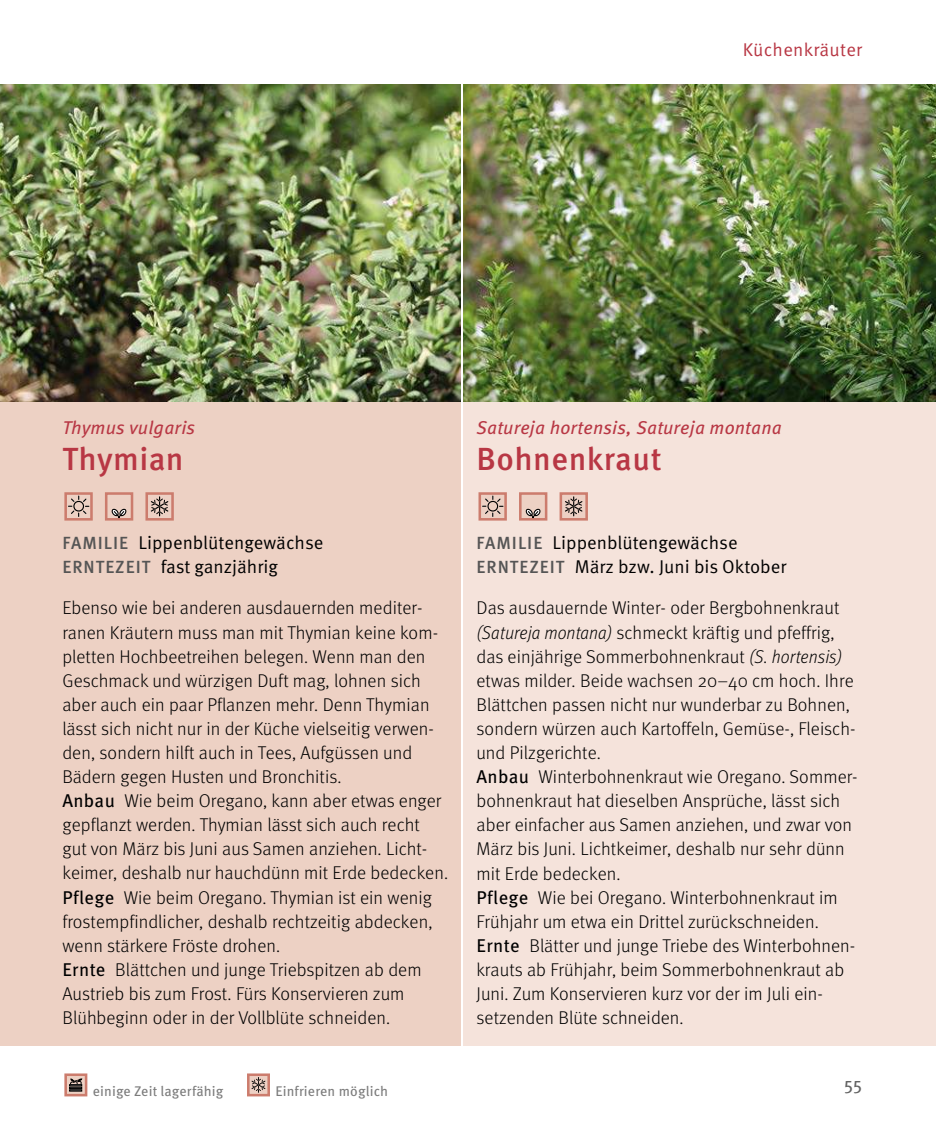
<style>
.page{position:relative;width:936px;height:1134px;background:#fff}
.page>*{position:absolute;margin:0;border:0;box-sizing:border-box;transform-origin:0 0}
.t1{font:500 32px "Meta OT";letter-spacing:.015em;color:#b83744}
.t2{font:300 18.4px/24px "Meta OT";letter-spacing:.005em;color:#000}
.t3{font:18.4px/24px "Meta OT Norm";color:#000}
.t4{font:italic 18.4px "Meta OT";letter-spacing:.01em;color:#b83744}
.t5{font:18.4px "Meta OT Norm";letter-spacing:.015em;color:#b83744}
.t6{font:18px "Meta OT";color:#636363}
.t7{font:14px "Meta OT";letter-spacing:.01em;color:#7c7c7c}
.s1{font-family:"Meta OT";font-weight:500;font-size:17.6px;color:#555}
.s2{font-weight:400}
.s3{font-style:italic}
</style>
<div class="page">
<svg style="left:68px;top:1077px;width:15px;height:15px"></svg>
<svg style="left:69px;top:1078px;width:13px;height:13px"></svg>
<div style="left:64px;top:1073px;width:23px;height:23px;border:3px solid #cc7c6d"></div>
<svg style="left:251px;top:1077px;width:15px;height:15px"></svg>
<div style="left:247px;top:1073px;width:23px;height:23px;border:3px solid #cc7c6d"></div>
<div style="left:0;top:84px;width:461px;height:961px;background:#edd1c4"></div>
<div style="left:463px;top:84px;width:472px;height:961px;background:#f5e3db"></div>
<img style="left:463px;top:84px;width:472px;height:318px">
<img style="left:1px;top:84px;width:460px;height:318px">
<svg style="left:68px;top:496px;width:21px;height:20px"></svg>
<div style="left:64px;top:492px;width:29px;height:29px;border:3px solid #cc7c6d"></div>
<svg style="left:111px;top:508px;width:16px;height:9px"></svg>
<div style="left:105px;top:492px;width:28px;height:29px;border:3px solid #cc7c6d"></div>
<svg style="left:150px;top:496px;width:19px;height:21px"></svg>
<div style="left:145px;top:492px;width:29px;height:29px;border:3px solid #cc7c6d"></div>
<div style="left:479px;top:493px;width:26px;height:26px;background:#edd1c4"></div>
<svg style="left:482px;top:496px;width:21px;height:20px"></svg>
<div style="left:478px;top:492px;width:29px;height:29px;border:3px solid #cc7c6d"></div>
<div style="left:520px;top:493px;width:26px;height:26px;background:#edd1c4"></div>
<svg style="left:525px;top:508px;width:16px;height:9px"></svg>
<div style="left:519px;top:492px;width:28px;height:29px;border:3px solid #cc7c6d"></div>
<svg style="left:563px;top:496px;width:21px;height:21px"></svg>
<div style="left:559px;top:492px;width:29px;height:29px;border:3px solid #cc7c6d"></div>
<img style="left:0;top:84px;width:1px;height:318px">
<p class="t5" style="left:742px;top:42px;width:121px">Küchenkräuter</p>
<p class="t4" style="left:62px;top:421px;width:134px">Thymus vulgaris</p>
<h1 class="t1" style="left:62px;top:446px;width:123px">Thymian</h1>
<p class="t3" style="left:62px;top:532px;width:262px"><span class="s1">FAMILIE</span> Lippenblütengewächse<br><span class="s1">ERNTEZEIT</span> fast ganzjährig</p>
<p class="t2" style="left:62px;top:597px;width:387px">Ebenso wie bei anderen ausdauernden mediter&shy;ranen Kräutern muss man mit Thymian keine kom&shy;pletten Hochbeetreihen belegen. Wenn man den Geschmack und würzigen Duft mag, lohnen sich aber auch ein paar Pflanzen mehr. Denn Thymian lässt sich nicht nur in der Küche vielseitig verwen&shy;den, sondern hilft auch in Tees, Aufgüssen und Bädern gegen Husten und Bronchitis.<br><span class="s2">Anbau</span> Wie beim Oregano, kann aber etwas enger gepflanzt werden. Thymian lässt sich auch recht gut von März bis Juni aus Samen anziehen. Licht&shy;keimer, deshalb nur hauchdünn mit Erde bedecken.<br><span class="s2">Pflege</span> Wie beim Oregano. Thymian ist ein wenig frostempfindlicher, deshalb rechtzeitig abdecken, wenn stärkere Fröste drohen.<br><span class="s2">Ernte</span> Blättchen und junge Triebspitzen ab dem Austrieb bis zum Frost. Fürs Konservieren zum Blühbeginn oder in der Vollblüte schneiden.</p>
<p class="t7" style="left:93px;top:1086px;width:132px">einige Zeit lagerfähig</p>
<p class="t7" style="left:275px;top:1086px;width:114px">Einfrieren möglich</p>
<p class="t4" style="left:476px;top:421px;width:307px">Satureja hortensis, Satureja montana</p>
<h1 class="t1" style="left:476px;top:446px;width:186px">Bohnenkraut</h1>
<p class="t3" style="left:476px;top:532px;width:311px"><span class="s1">FAMILIE</span> Lippenblütengewächse<br><span class="s1">ERNTEZEIT</span> März bzw. Juni bis Oktober</p>
<p class="t2" style="left:476px;top:597px;width:382px">Das ausdauernde Winter- oder Bergbohnenkraut <span class="s3">(Satureja montana)</span> schmeckt kräftig und pfeffrig, das einjährige Sommerbohnenkraut <span class="s3">(S. hortensis) </span>etwas milder. Beide wachsen 20–40 cm hoch. Ihre Blättchen passen nicht nur wunderbar zu Bohnen, sondern würzen auch Kartoffeln, Gemüse-, Fleisch&shy;und Pilzgerichte.<br><span class="s2">Anbau</span> Winterbohnenkraut wie Oregano. Sommer&shy;bohnenkraut hat dieselben Ansprüche, lässt sich aber einfacher aus Samen anziehen, und zwar von März bis Juni. Lichtkeimer, deshalb nur sehr dünn mit Erde bedecken.<br><span class="s2">Pflege</span> Wie bei Oregano. Winterbohnenkraut im Frühjahr um etwa ein Drittel zurückschneiden.<br><span class="s2">Ernte</span> Blätter und junge Triebe des Winterbohnen&shy;krauts ab Frühjahr, beim Sommerbohnenkraut ab Juni. Zum Konservieren kurz vor der im Juli ein&shy;setzenden Blüte schneiden.</p>
<p class="t6" style="left:844px;top:1076px;width:19px">55</p>
</div>
